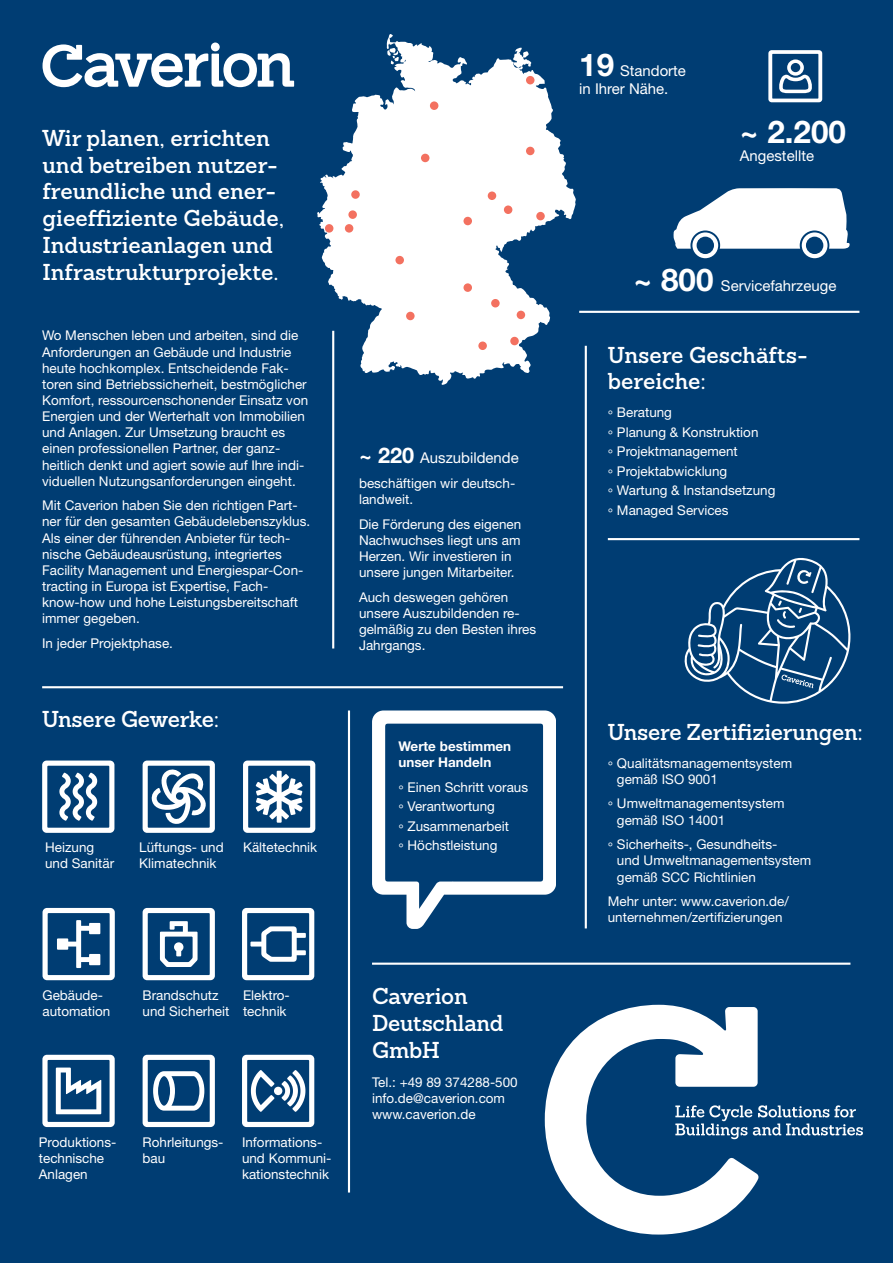
<style>
.page{position:relative;width:893px;height:1263px;background:#003d73}
.page>*{position:absolute;margin:0;border:0;box-sizing:border-box;transform-origin:0 0}
.t1{font:700 31.35px "Helvetica Neue LT Pro";color:#fff}
.t2{font:600 22.35px/26.8px "Sanchez";color:#fff}
.t3{font:15px/18px "Helvetica Neue LT Pro";color:#fff}
.t4{font:13.5px/16.2px "Helvetica Neue LT Pro";color:#fff}
.t5{font:700 13.5px/16.2px "Helvetica Neue LT Pro";color:#fff}
.s1{font-weight:700;font-size:21.6px}
.s2{font-weight:700;font-size:31.35px}
</style>
<div class="page">
<svg style="left:42px;top:760px;width:72px;height:73px"></svg>
<svg style="left:243px;top:760px;width:72px;height:73px"></svg>
<svg style="left:143px;top:760px;width:72px;height:73px"></svg>
<svg style="left:242px;top:1055px;width:72px;height:72px"></svg>
<svg style="left:242px;top:908px;width:72px;height:72px"></svg>
<svg style="left:143px;top:908px;width:72px;height:72px"></svg>
<svg style="left:143px;top:1055px;width:72px;height:72px"></svg>
<svg style="left:42px;top:1055px;width:73px;height:72px"></svg>
<svg style="left:43px;top:908px;width:72px;height:72px"></svg>
<svg style="left:768px;top:50px;width:54px;height:52px"></svg>
<svg style="left:43px;top:43px;width:251px;height:44px"></svg>
<svg style="left:372px;top:710px;width:184px;height:218px"></svg>
<svg style="left:684px;top:558px;width:167px;height:146px"></svg>
<svg style="left:759px;top:1105px;width:104px;height:31px"></svg>
<svg style="left:545px;top:1005px;width:214px;height:229px"></svg>
<svg style="left:673px;top:188px;width:177px;height:70px"></svg>
<hr style="left:42px;top:686px;width:521px;height:2px;background:#fff">
<hr style="left:372px;top:962px;width:478px;height:3px;background:#fff">
<hr style="left:332px;top:331px;width:2px;height:317px;background:#fff">
<hr style="left:585px;top:346px;width:2px;height:582px;background:#fff">
<hr style="left:348px;top:710px;width:2px;height:482px;background:#fff">
<hr style="left:608px;top:538px;width:251px;height:2px;background:#fff">
<hr style="left:579px;top:311px;width:280px;height:2px;background:#fff">
<svg style="left:317px;top:34px;width:259px;height:351px;fill:#fff"></svg>
<div style="left:478px;top:341px;width:9px;height:9px;background:#f37160;border-radius:50%"></div>
<div style="left:510px;top:337px;width:9px;height:8px;background:#f37160;border-radius:50%"></div>
<div style="left:517px;top:311px;width:8px;height:8px;background:#f37160;border-radius:50%"></div>
<div style="left:491px;top:299px;width:9px;height:8px;background:#f37160;border-radius:50%"></div>
<div style="left:463px;top:283px;width:9px;height:9px;background:#f37160;border-radius:50%"></div>
<div style="left:395px;top:256px;width:9px;height:8px;background:#f37160;border-radius:50%"></div>
<div style="left:325px;top:224px;width:8px;height:9px;background:#f37160;border-radius:50%"></div>
<div style="left:345px;top:224px;width:8px;height:9px;background:#f37160;border-radius:50%"></div>
<div style="left:348px;top:210px;width:9px;height:9px;background:#f37160;border-radius:50%"></div>
<div style="left:351px;top:190px;width:9px;height:9px;background:#f37160;border-radius:50%"></div>
<div style="left:536px;top:212px;width:9px;height:8px;background:#f37160;border-radius:50%"></div>
<div style="left:463px;top:217px;width:9px;height:8px;background:#f37160;border-radius:50%"></div>
<div style="left:504px;top:205px;width:8px;height:9px;background:#f37160;border-radius:50%"></div>
<div style="left:488px;top:191px;width:8px;height:9px;background:#f37160;border-radius:50%"></div>
<div style="left:421px;top:154px;width:8px;height:8px;background:#f37160;border-radius:50%"></div>
<div style="left:430px;top:101px;width:8px;height:9px;background:#f37160;border-radius:50%"></div>
<div style="left:526px;top:147px;width:8px;height:8px;background:#f37160;border-radius:50%"></div>
<div style="left:526px;top:76px;width:8px;height:8px;background:#f37160;border-radius:50%"></div>
<div style="left:406px;top:312px;width:9px;height:8px;background:#f37160;border-radius:50%"></div>
<h2 class="t2" style="left:43px;top:124px;width:243px">Wir planen, errichten und betreiben nutzer&shy;freundliche und ener&shy;gieeffiziente Gebäude,<br>Industrieanlagen und<br>Infrastrukturprojekte.</h2>
<p class="t4" style="left:42px;top:327px;width:268px">Wo Menschen leben und arbeiten, sind die Anforderungen an Gebäude und Industrie heute hochkomplex. Entscheidende Fak&shy;toren sind Betriebssicherheit, bestmöglicher Komfort, ressourcenschonender Einsatz von Energien und der Werterhalt von Immobilien und Anlagen. Zur Umsetzung braucht es einen professionellen Partner, der ganz&shy;heitlich denkt und agiert sowie auf Ihre indi&shy;viduellen Nutzungsanforderungen eingeht.</p>
<p class="t4" style="left:42px;top:497px;width:270px">Mit Caverion haben Sie den richtigen Part&shy;ner für den gesamten Gebäudelebenszyklus.<br>Als einer der führenden Anbieter für tech&shy;nische Gebäudeausrüstung, integriertes Facility Management und Energiespar-Con&shy;tracting in Europa ist Expertise, Fach&shy;know-how und hohe Leistungsbereitschaft immer gegeben.</p>
<p class="t4" style="left:42px;top:635px;width:132px">In jeder Projektphase.</p>
<h2 class="t2" style="left:42px;top:706px;width:179px">Unsere Gewerke:</h2>
<p class="t4" style="left:45px;top:839px;width:71px">Heizung und Sanitär</p>
<p class="t4" style="left:139px;top:839px;width:86px">Lüftungs- und<br>Klimatechnik</p>
<p class="t4" style="left:243px;top:839px;width:76px">Kältetechnik</p>
<p class="t3" style="left:359px;top:448px;width:161px"><span class="s1">~ 220</span> Auszubildende</p>
<p class="t4" style="left:359px;top:475px;width:158px">beschäftigen wir deutsch&shy;landweit.</p>
<p class="t4" style="left:359px;top:515px;width:164px">Die Förderung des eigenen<br>Nachwuchses liegt uns am<br>Herzen. Wir investieren in unsere jungen Mitarbeiter.</p>
<p class="t4" style="left:359px;top:588px;width:179px">Auch deswegen gehören unsere Auszubildenden re&shy;gelmäßig zu den Besten ihres<br>Jahrgangs.</p>
<p class="t5" style="left:398px;top:738px;width:114px">Werte bestimmen unser Handeln</p>
<p class="t4" style="left:398px;top:777px;width:131px;line-height:19.5px">° Einen Schritt voraus ° Verantwortung<br>° Zusammenarbeit<br>° Höchstleistung</p>
<p class="t4" style="left:43px;top:987px;width:69px">Gebäude&shy;automation</p>
<p class="t4" style="left:143px;top:987px;width:88px">Brandschutz und Sicherheit</p>
<p class="t4" style="left:243px;top:987px;width:48px">Elektro&shy;technik</p>
<p class="t4" style="left:39px;top:1133px;width:78px">Produktions&shy;technische<br>Anlagen</p>
<p class="t4" style="left:143px;top:1133px;width:82px">Rohrleitungs&shy;bau</p>
<p class="t4" style="left:242px;top:1133px;width:90px">Informations&shy;und Kommuni&shy;kationstechnik</p>
<h2 class="t2" style="left:372px;top:982px;width:133px">Caverion<br>Deutschland<br>GmbH</h2>
<p class="t4" style="left:372px;top:1073px;width:147px">Tel.: +49 89 374288-500 info.de@caverion.com www.caverion.de</p>
<p class="t3" style="left:579px;top:61px;width:108px"><span class="s2">19</span> Standorte in Ihrer Nähe.</p>
<h1 class="t1" style="left:740px;top:112px;width:108px">~ 2.200</h1>
<p class="t3" style="left:740px;top:146px;width:76px">Angestellte</p>
<h1 class="t1" style="left:634px;top:260px;width:81px">~ 800</h1>
<p class="t3" style="left:721px;top:276px;width:117px">Servicefahrzeuge</p>
<h2 class="t2" style="left:608px;top:341px;width:201px">Unsere Geschäfts&shy;bereiche:</h2>
<p class="t4" style="left:608px;top:403px;width:169px;line-height:19.5px">° Beratung<br>° Planung &amp; Konstruktion<br>° Projektmanagement<br>° Projektabwicklung<br>° Wartung &amp; Instandsetzung ° Managed Services</p>
<h2 class="t2" style="left:608px;top:718px;width:257px">Unsere Zertifizierungen:</h2>
<p class="t4" style="left:617px;top:754px;width:177px;text-indent:-9px">° Qualitätsmanagementsystem gemäß ISO 9001</p>
<p class="t4" style="left:617px;top:795px;width:169px;text-indent:-9px">° Umweltmanagementsystem gemäß ISO 14001</p>
<p class="t4" style="left:617px;top:836px;width:196px;text-indent:-9px">° Sicherheits-, Gesundheits-<br>und Umweltmanagementsystem gemäß SCC Richtlinien</p>
<p class="t4" style="left:608px;top:893px;width:183px">Mehr unter: www.caverion.de/ unternehmen/zertifizierungen</p>
</div>
